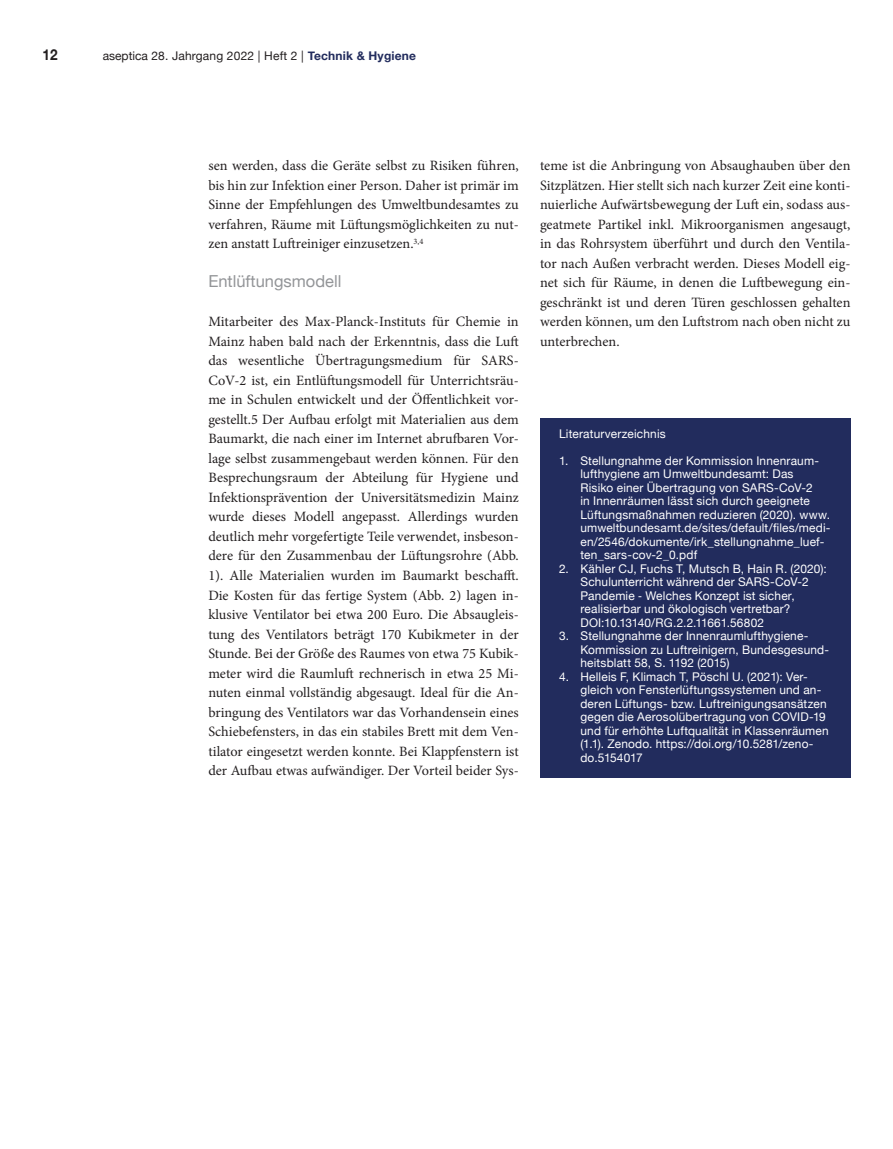
<style>
.page{position:relative;width:893px;height:1149px;background:#fff}
.page>*{position:absolute;margin:0;border:0;box-sizing:border-box;transform-origin:0 0}
.Zwischenhead_1{font:16.5px "Helvetica Neue";color:#939598}
.t1{font:700 15px "Helvetica Neue";color:#231f20;scale:.9 1}
.Fließtext{font:14.25px/19.5px "Minion Pro";color:#231f20;text-align:justify}
.Literaturverzeichnis{font:12px/13.5px "Helvetica Neue";letter-spacing:.015em;color:#fff}
.t2{font:12px "Helvetica Neue";letter-spacing:.015em;color:#231f20}
.s1{font-weight:700;color:#222c5d}
</style>
<div class="page">
<div style="left:540px;top:417px;width:310px;height:360px;background:#222c5d"></div>
<p class="t1" style="left:43px;top:43px;width:18px">12</p>
<p class="t2" style="left:103px;top:47px;width:315px">aseptica 28. Jahrgang 2022 | Heft 2 | <span class="s1">Technik &amp; Hygiene</span></p>
<p class="Fließtext" style="left:208px;top:156px;width:312px">sen werden, dass die Geräte selbst zu Risiken führen, bis hin zur Infektion einer Person. Daher ist primär im Sinne der Empfehlungen des Umweltbundesamtes zu verfahren, Räume mit Lüftungsmöglichkeiten zu nut&shy;zen anstatt Luftreiniger einzusetzen.<sup>3,4</sup></p>
<p class="Zwischenhead_1" style="left:208px;top:269px;width:134px">Entlüftungsmodell</p>
<p class="Fließtext" style="left:208px;top:312px;width:312px">Mitarbeiter des Max-Planck-Instituts für Chemie in Mainz haben bald nach der Erkenntnis, dass die Luft das wesentliche Übertragungsmedium für SARS-CoV-2 ist, ein Entlüftungsmodell für Unterrichtsräu&shy;me in Schulen entwickelt und der Öffentlichkeit vor&shy;gestellt.5 Der Aufbau erfolgt mit Materialien aus dem Baumarkt, die nach einer im Internet abrufbaren Vor&shy;lage selbst zusammengebaut werden können. Für den Besprechungsraum der Abteilung für Hygiene und Infektionsprävention der Universitätsmedizin Mainz wurde dieses Modell angepasst. Allerdings wurden deutlich mehr vorgefertigte Teile verwendet, insbeson&shy;dere für den Zusammenbau der Lüftungsrohre (Abb.<br>1). Alle Materialien wurden im Baumarkt beschafft.<br>Die Kosten für das fertige System (Abb. 2) lagen in&shy;klusive Ventilator bei etwa 200 Euro. Die Absaugleis&shy;tung des Ventilators beträgt 170 Kubikmeter in der Stunde. Bei der Größe des Raumes von etwa 75 Kubik&shy;meter wird die Raumluft rechnerisch in etwa 25 Mi&shy;nuten einmal vollständig abgesaugt. Ideal für die An&shy;bringung des Ventilators war das Vorhandensein eines Schiebefensters, in das ein stabiles Brett mit dem Ven&shy;tilator eingesetzt werden konnte. Bei Klappfenstern ist der Aufbau etwas aufwändiger. Der Vorteil beider Sys-</p>
<p class="Fließtext" style="left:540px;top:156px;width:312px">teme ist die Anbringung von Absaughauben über den Sitzplätzen. Hier stellt sich nach kurzer Zeit eine konti&shy;nuierliche Aufwärtsbewegung der Luft ein, sodass aus&shy;geatmete Partikel inkl. Mikroorganismen angesaugt, in das Rohrsystem überführt und durch den Ventila&shy;tor nach Außen verbracht werden. Dieses Modell eig&shy;net sich für Räume, in denen die Luftbewegung ein&shy;geschränkt ist und deren Türen geschlossen gehalten werden können, um den Luftstrom nach oben nicht zu unterbrechen.</p>
<p class="Literaturverzeichnis" style="left:559px;top:427px;width:108px">Literaturverzeichnis</p>
<p class="Literaturverzeichnis" style="left:580px;top:454px;width:252px;text-indent:-21px">1. Stellungnahme der Kommission Innenraum&shy;lufthygiene am Umweltbundesamt: Das<br>Risiko einer Übertragung von SARS-CoV-2<br>in Innenräumen lässt sich durch geeignete Lüftungsmaßnahmen reduzieren (2020). www. umweltbundesamt.de/sites/default/files/medi&shy;en/2546/dokumente/irk_stellungnahme_luef&shy;ten_sars-cov-2_0.pdf</p>
<p class="Literaturverzeichnis" style="left:580px;top:562px;width:248px;text-indent:-21px">2. Kähler CJ, Fuchs T, Mutsch B, Hain R. (2020):<br>Schulunterricht während der SARS-CoV-2<br>Pandemie ‒ Welches Konzept ist sicher, realisierbar und ökologisch vertretbar?<br>DOI:10.13140/RG.2.2.11661.56802</p>
<p class="Literaturverzeichnis" style="left:580px;top:630px;width:250px;text-indent:-21px">3. Stellungnahme der Innenraumlufthygiene-<br>Kommission zu Luftreinigern, Bundesgesund&shy;heitsblatt 58, S. 1192 (2015)</p>
<p class="Literaturverzeichnis" style="left:580px;top:670px;width:250px;text-indent:-21px">4. Helleis F, Klimach T, Pöschl U. (2021): Ver&shy;gleich von Fensterlüftungssystemen und an&shy;deren Lüftungs- bzw. Luftreinigungsansätzen gegen die Aerosolübertragung von COVID-19 und für erhöhte Luftqualität in Klassenräumen (1.1). Zenodo. https://doi.org/10.5281/zeno&shy;do.5154017</p>
</div>
